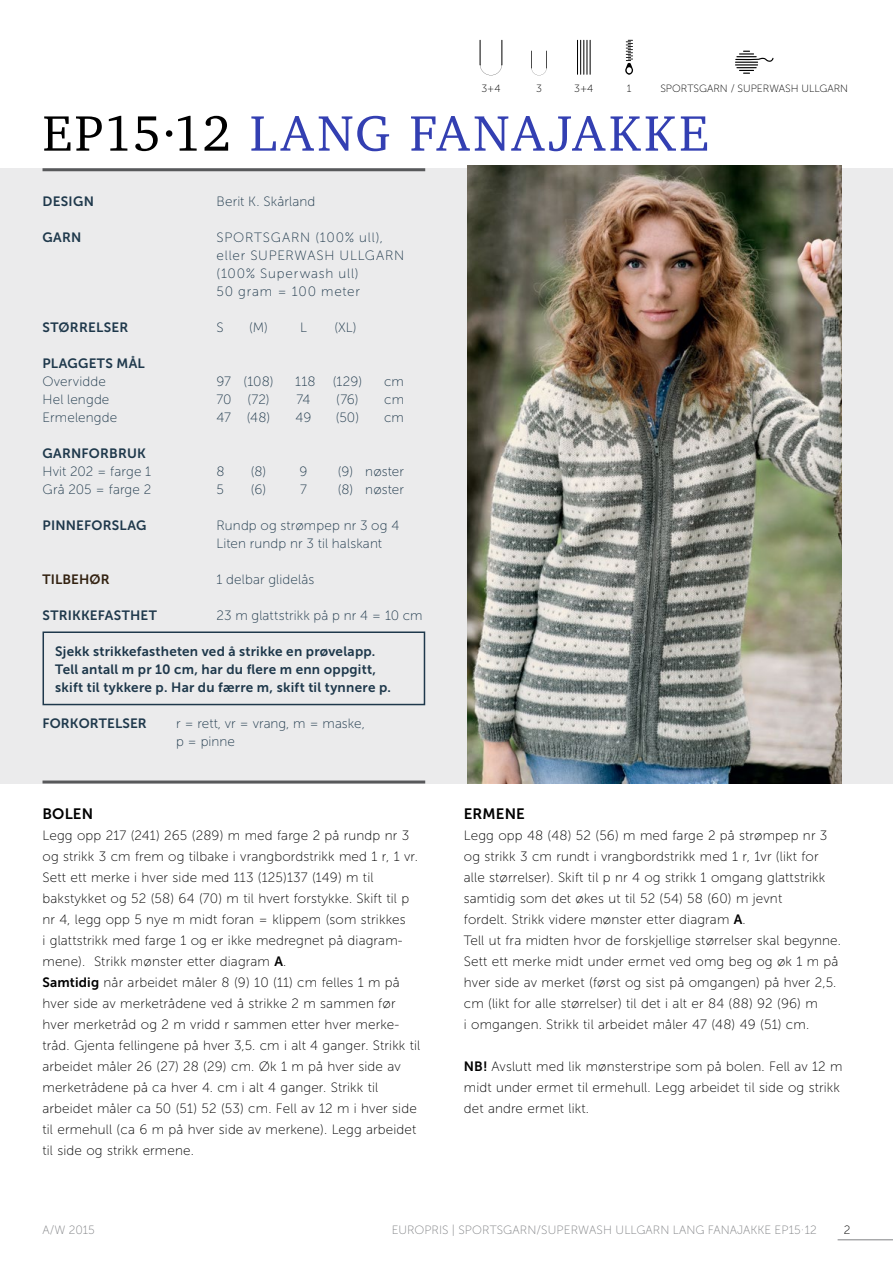
<style>
.page{position:relative;width:893px;height:1263px;background:#fff}
.page>*{position:absolute;margin:0;border:0;box-sizing:border-box;transform-origin:0 0}
.t1{font:51px "Charter";letter-spacing:.055em;color:#333fb2}
.Innhold_-_Venstresti{font:15px "Museo Sans 700";letter-spacing:.01em;color:#000}
.Innhold_-_Venstresti-2{font:13.5px/21px "Museo Sans 100";letter-spacing:.01em;color:#000}
.t2{font:13.5px "Museo Sans 100";letter-spacing:.01em;color:#1e384b}
.t3{font:13.5px "Museo Sans 700";letter-spacing:.015em;color:#1e384b}
.t4{font:13.5px "Museo Sans 100";letter-spacing:.06em;color:#1e384b}
.t5{font:13.5px "Museo Sans 100";letter-spacing:.055em;color:#1e384b}
.t6{font:13.5px "Museo Sans 700";letter-spacing:.01em;color:#322110}
.t7{font:12px "Museo Sans 100";letter-spacing:.01em;color:#808285}
.t8{font:12px "Museo Sans 100";color:#000}
.t9{font:10.5px "Museo Sans 100";color:#000}
.s1{color:#000}
.s2{font-family:"Museo Sans 700"}
</style>
<div class="page">
<hr style="left:838px;top:1239px;width:55px;height:1px;background:#808285">
<div style="left:0;top:168px;width:893px;height:615px;background:#ebebec"></div>
<hr style="left:43px;top:168px;width:382px;height:3px;background:#58595b">
<hr style="left:43px;top:780px;width:382px;height:3px;background:#58595b">
<div style="left:43px;top:631px;width:382px;height:74px;border:2px solid #1e384b"></div>
<svg style="left:531px;top:51px;width:16px;height:24px"></svg>
<svg style="left:480px;top:40px;width:22px;height:35px"></svg>
<svg style="left:735px;top:51px;width:38px;height:23px"></svg>
<hr style="left:735px;top:64px;width:23px;height:2px;background:#000">
<svg style="left:625px;top:40px;width:8px;height:35px"></svg>
<hr style="left:577px;top:40px;width:1px;height:35px;background:#000">
<hr style="left:580px;top:40px;width:1px;height:35px;background:#000">
<hr style="left:583px;top:40px;width:1px;height:35px;background:#000">
<hr style="left:586px;top:40px;width:1px;height:35px;background:#000">
<hr style="left:590px;top:40px;width:1px;height:35px;background:#000">
<img style="left:468px;top:166px;width:374px;height:617px">
<p class="t9" style="left:481px;top:82px;width:21px">3+4</p>
<p class="t9" style="left:536px;top:82px;width:7px">3</p>
<p class="t9" style="left:574px;top:83px;width:21px">3+4</p>
<p class="t9" style="left:627px;top:83px;width:6px">1</p>
<p class="t9" style="left:660px;top:83px;width:189px">SPORTSGARN / SUPERWASH ULLGARN</p>
<p class="t1" style="left:43px;top:89px;width:667px"><span class="s1">EP15·12</span> LANG FANAJAKKE</p>
<p class="t3" style="left:43px;top:194px;width:53px">DESIGN</p>
<p class="t2" style="left:217px;top:194px;width:100px">Berit K. Skårland</p>
<p class="t3" style="left:43px;top:230px;width:40px">GARN</p>
<p class="t4" style="left:217px;top:230px;width:168px">SPORTSGARN (100% ull),</p>
<p class="t5" style="left:217px;top:248px;width:189px">eller SUPERWASH ULLGARN</p>
<p class="t4" style="left:217px;top:266px;width:144px">(100% Superwash ull)</p>
<p class="t4" style="left:217px;top:284px;width:145px">50 gram = 100 meter</p>
<p class="t3" style="left:43px;top:320px;width:87px">STØRRELSER</p>
<p class="t2" style="left:217px;top:320px;width:9px">S</p>
<p class="t2" style="left:249px;top:320px;width:59px">(M) L</p>
<p class="t2" style="left:334px;top:320px;width:24px">(XL)</p>
<p class="t3" style="left:43px;top:356px;width:104px">PLAGGETS MÅL</p>
<p class="t2" style="left:43px;top:374px;width:65px">Overvidde</p>
<p class="t2" style="left:217px;top:374px;width:58px">97 (108)</p>
<p class="t2" style="left:295px;top:374px;width:22px">118</p>
<p class="t2" style="left:333px;top:374px;width:31px">(129)</p>
<p class="t2" style="left:384px;top:374px;width:21px">cm</p>
<p class="t2" style="left:43px;top:392px;width:68px">Hel lengde</p>
<p class="t2" style="left:217px;top:392px;width:55px">70 (72)</p>
<p class="t2" style="left:297px;top:392px;width:15px">74</p>
<p class="t2" style="left:336px;top:392px;width:24px">(76)</p>
<p class="t2" style="left:384px;top:392px;width:21px">cm</p>
<p class="t2" style="left:43px;top:410px;width:76px">Ermelengde</p>
<p class="t2" style="left:217px;top:410px;width:55px">47 (48)</p>
<p class="t2" style="left:296px;top:410px;width:17px">49</p>
<p class="t2" style="left:336px;top:410px;width:25px">(50)</p>
<p class="t2" style="left:384px;top:410px;width:21px">cm</p>
<p class="t3" style="left:43px;top:446px;width:105px">GARNFORBRUK</p>
<p class="t2" style="left:43px;top:464px;width:110px">Hvit 202 = farge 1</p>
<p class="t2" style="left:217px;top:464px;width:10px">8</p>
<p class="t2" style="left:251px;top:464px;width:17px">(8)</p>
<p class="t2" style="left:300px;top:464px;width:9px">9</p>
<p class="t2" style="left:338px;top:464px;width:68px">(9) nøster</p>
<p class="t2" style="left:43px;top:482px;width:110px">Grå 205 = farge 2</p>
<p class="t2" style="left:217px;top:482px;width:9px">5</p>
<p class="t2" style="left:251px;top:482px;width:17px">(6)</p>
<p class="t2" style="left:300px;top:482px;width:8px">7</p>
<p class="t2" style="left:338px;top:482px;width:68px">(8) nøster</p>
<p class="t3" style="left:43px;top:518px;width:105px">PINNEFORSLAG</p>
<p class="t2" style="left:217px;top:518px;width:184px">Rundp og strømpep nr 3 og 4</p>
<p class="t2" style="left:217px;top:536px;width:167px">Liten rundp nr 3 til halskant</p>
<p class="t6" style="left:43px;top:572px;width:69px">TILBEHØR</p>
<p class="t2" style="left:217px;top:572px;width:99px">1 delbar glidelås</p>
<p class="t3" style="left:43px;top:608px;width:116px">STRIKKEFASTHET</p>
<p class="t2" style="left:217px;top:608px;width:208px">23 m glattstrikk på p nr 4 = 10 cm</p>
<p class="t3" style="left:55px;top:644px;width:322px">Sjekk strikkefastheten ved å strikke en prøvelapp.</p>
<p class="t3" style="left:55px;top:662px;width:322px">Tell antall m pr 10 cm, har du flere m enn oppgitt,</p>
<p class="t3" style="left:55px;top:680px;width:337px">skift til tykkere p. Har du færre m, skift til tynnere p.</p>
<p class="t3" style="left:43px;top:716px;width:106px">FORKORTELSER</p>
<p class="t2" style="left:176px;top:716px;width:190px">r = rett, vr = vrang, m = maske,</p>
<p class="t2" style="left:176px;top:734px;width:60px">p = pinne</p>
<p class="Innhold_-_Venstresti" style="left:43px;top:806px;width:52px">BOLEN</p>
<p class="Innhold_-_Venstresti-2" style="left:43px;top:825px;width:377px">Legg opp 217 (241) 265 (289) m med farge 2 på rundp nr 3 og strikk 3 cm frem og tilbake i vrangbordstrikk med 1 r, 1 vr.<br>Sett ett merke i hver side med 113 (125)137 (149) m til bakstykket og 52 (58) 64 (70) m til hvert forstykke. Skift til p nr 4, legg opp 5 nye m midt foran = klippem (som strikkes</p>
<p class="Innhold_-_Venstresti-2" style="left:43px;top:930px;width:362px">i glattstrikk med farge 1 og er ikke medregnet på diagram&shy;mene). Strikk mønster etter diagram <span class="s2">A</span>.</p>
<p class="Innhold_-_Venstresti-2" style="left:43px;top:972px;width:379px"><span class="s2">Samtidig</span> når arbeidet måler 8 (9) 10 (11) cm felles 1 m på hver side av merketrådene ved å strikke 2 m sammen før hver merketråd og 2 m vridd r sammen etter hver merke&shy;tråd. Gjenta fellingene på hver 3,5. cm i alt 4 ganger. Strikk til arbeidet måler 26 (27) 28 (29) cm. Øk 1 m på hver side av merketrådene på ca hver 4. cm i alt 4 ganger. Strikk til arbeidet måler ca 50 (51) 52 (53) cm. Fell av 12 m i hver side til ermehull (ca 6 m på hver side av merkene). Legg arbeidet til side og strikk ermene.</p>
<p class="Innhold_-_Venstresti" style="left:464px;top:806px;width:63px">ERMENE</p>
<p class="Innhold_-_Venstresti-2" style="left:464px;top:825px;width:365px">Legg opp 48 (48) 52 (56) m med farge 2 på strømpep nr 3 og strikk 3 cm rundt i vrangbordstrikk med 1 r, 1vr (likt for alle størrelser). Skift til p nr 4 og strikk 1 omgang glattstrikk samtidig som det økes ut til 52 (54) 58 (60) m jevnt</p>
<p class="Innhold_-_Venstresti-2" style="left:464px;top:909px;width:283px">fordelt. Strikk videre mønster etter diagram <span class="s2">A</span>.</p>
<p class="Innhold_-_Venstresti-2" style="left:464px;top:930px;width:379px">Tell ut fra midten hvor de forskjellige størrelser skal begynne.<br>Sett ett merke midt under ermet ved omg beg og øk 1 m på hver side av merket (først og sist på omgangen) på hver 2,5. cm (likt for alle størrelser) til det i alt er 84 (88) 92 (96) m</p>
<p class="Innhold_-_Venstresti-2" style="left:464px;top:1014px;width:347px">i omgangen. Strikk til arbeidet måler 47 (48) 49 (51) cm.</p>
<p class="Innhold_-_Venstresti-2" style="left:464px;top:1056px;width:380px"><span class="s2">NB!</span> Avslutt med lik mønsterstripe som på bolen. Fell av 12 m midt under ermet til ermehull. Legg arbeidet til side og strikk det andre ermet likt.</p>
<p class="t7" style="left:43px;top:1223px;width:54px">A/W 2015</p>
<p class="t7" style="left:392px;top:1223px;width:427px">EUROPRIS | SPORTSGARN/SUPERWASH ULLGARN LANG FANAJAKKE EP15·12</p>
<p class="t8" style="left:844px;top:1223px;width:8px">2</p>
</div>
